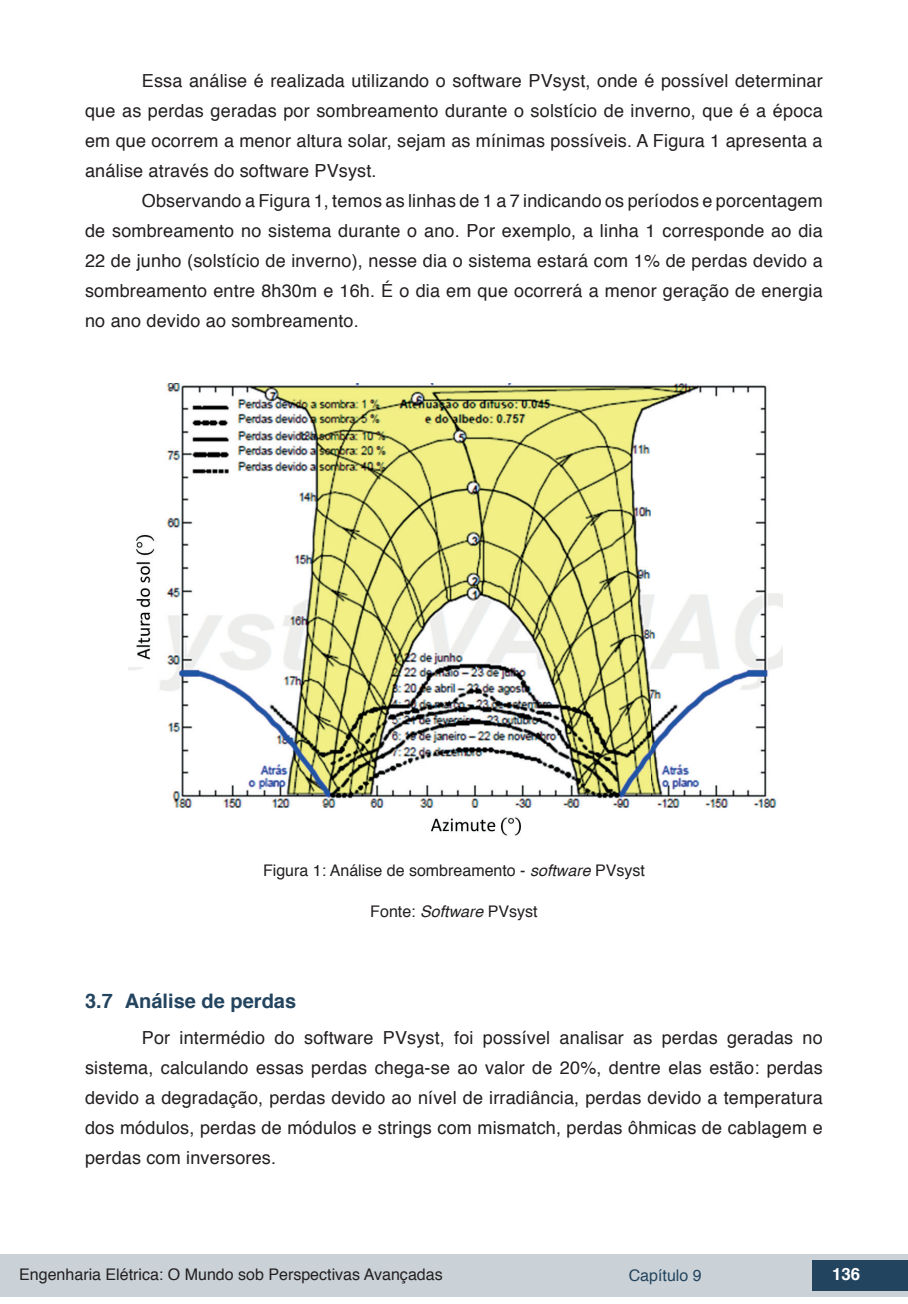
<style>
.page{position:relative;width:908px;height:1304px;background:#fff}
.page>*{position:absolute;margin:0;border:0;box-sizing:border-box;transform-origin:0 0}
.t1{font:700 20px "Helvetica";color:#23445f}
.t2{font:18px/30px "Helvetica";letter-spacing:.01em;color:#231f20;text-align:justify}
.t3{font:700 16.8px "Helvetica";color:#fff}
.t4{font:16px "Helvetica";color:#231f20}
.t5{font:16px "Helvetica";color:#23445f}
.s1{font-style:italic}
</style>
<div class="page">
<div style="left:0;top:1254px;width:906px;height:43px;background:#cad2d7"></div>
<div style="left:812px;top:1261px;width:95px;height:30px;background:#23445f"></div>
<img style="left:128px;top:384px;width:654px;height:452px">
<p class="t2" style="left:85px;top:66px;width:738px;text-indent:57px">Essa análise é realizada utilizando o software PVsyst, onde é possível determinar que as perdas geradas por sombreamento durante o solstício de inverno, que é a época em que ocorrem a menor altura solar, sejam as mínimas possíveis. A Figura 1 apresenta a análise através do software PVsyst.</p>
<p class="t2" style="left:85px;top:186px;width:738px;text-indent:57px">Observando a Figura 1, temos as linhas de 1 a 7 indicando os períodos e porcentagem de sombreamento no sistema durante o ano. Por exemplo, a linha 1 corresponde ao dia 22 de junho (solstício de inverno), nesse dia o sistema estará com 1% de perdas devido a sombreamento entre 8h30m e 16h. É o dia em que ocorrerá a menor geração de energia no ano devido ao sombreamento.</p>
<p class="t4" style="left:263px;top:858px;width:383px">Figura 1: Análise de sombreamento - <span class="s1">software</span> PVsyst</p>
<p class="t4" style="left:370px;top:899px;width:169px">Fonte: <span class="s1">Software</span> PVsyst</p>
<p class="t1" style="left:85px;top:985px;width:212px">3.7 Análise de perdas</p>
<p class="t2" style="left:85px;top:1023px;width:738px;text-indent:57px">Por intermédio do software PVsyst, foi possível analisar as perdas geradas no sistema, calculando essas perdas chega-se ao valor de 20%, dentre elas estão: perdas devido a degradação, perdas devido ao nível de irradiância, perdas devido a temperatura dos módulos, perdas de módulos e strings com mismatch, perdas ôhmicas de cablagem e perdas com inversores.</p>
<p class="t4" style="left:19px;top:1262px;width:425px">Engenharia Elétrica: O Mundo sob Perspectivas Avançadas</p>
<p class="t5" style="left:628px;top:1263px;width:74px">Capítulo 9</p>
<p class="t3" style="left:831px;top:1261px;width:30px">136</p>
</div>
